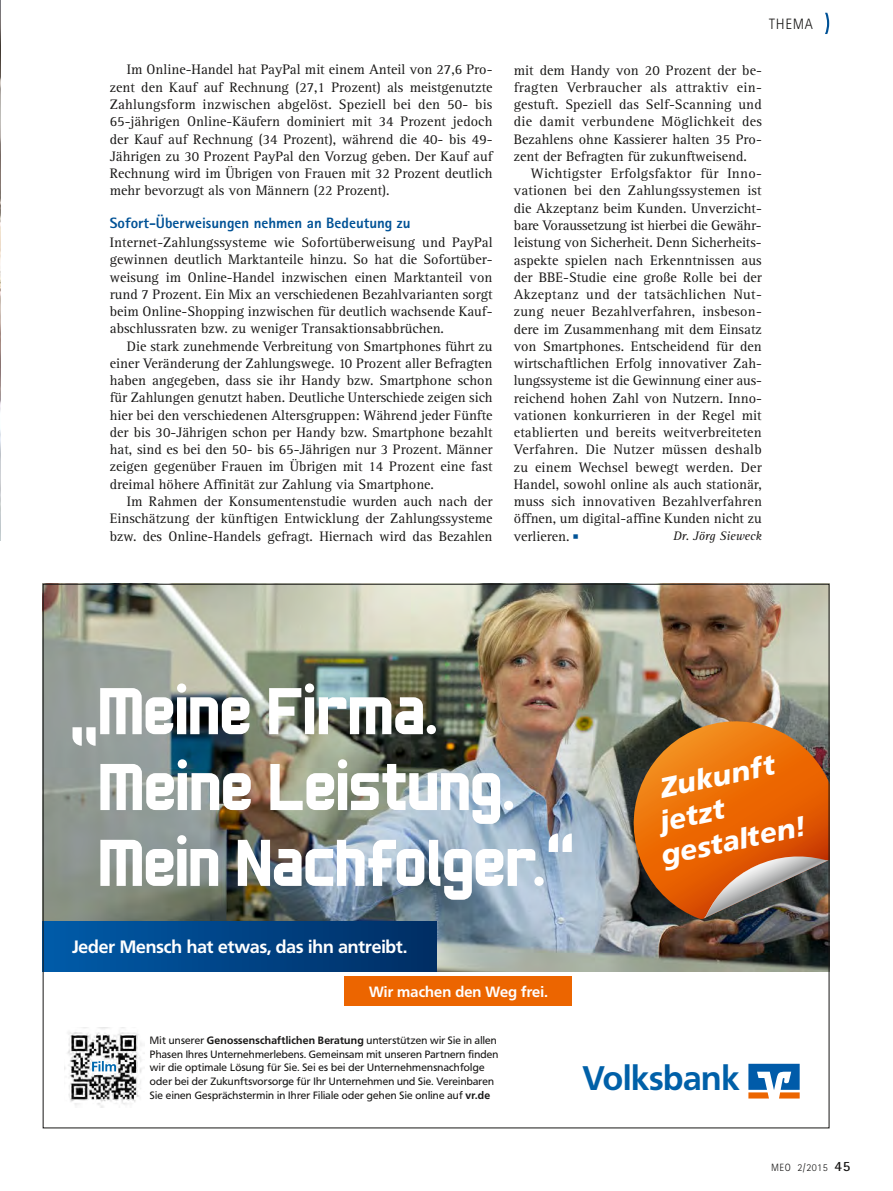
<style>
.page{position:relative;width:893px;height:1191px;background:#fff}
.page>*{position:absolute;margin:0;border:0;box-sizing:border-box;transform-origin:0 0}
.t1{font:700 33.75px "Frutiger VR";letter-spacing:-.01em;color:#0060a8}
.t2{font:italic 900 27.6px/33.2px "Frutiger VR";color:#fff}
.t3{font:700 17.7px "Frutiger VR";letter-spacing:-.005em;color:#fff}
.t4{font:800 15px "Agfa Rotis Sans Serif";color:#005296}
.t5{font:300 15px "Agfa Rotis Sans Serif";letter-spacing:.05em;color:#181716}
.t6{font:700 14.7px "Frutiger VR";letter-spacing:.01em;color:#fff}
.t7{font:14.25px/17.2px "Agfa Rotis Serif";color:#181716;text-align:justify}
.t8{font:italic 12.75px "Agfa Rotis Serif";color:#181716}
.t9{font:10.5px/13.6px "Frutiger VR";letter-spacing:.02em;color:#181716}
.t10{font:300 10.5px "Agfa Rotis Sans Serif";letter-spacing:.05em;color:#181716}
.t11{font:6px "Zapf Dingbats";color:#005296}
.s1{font-weight:700}
.s2{font-weight:700;font-size:14.25px}
</style>
<div class="page">
<img style="left:0;top:0;width:1px;height:540px">
<svg style="left:825px;top:13px;width:4px;height:21px"></svg>
<img style="left:45px;top:586px;width:782px;height:385px">
<img style="left:100px;top:759px;width:413px;height:65px">
<img style="left:73px;top:683px;width:363px;height:62px">
<img style="left:100px;top:833px;width:472px;height:66px">
<div style="left:345px;top:976px;width:227px;height:30px;background:#ec6500"></div>
<div style="left:43px;top:921px;width:393px;height:50px;background:linear-gradient(to right,#005ba9,#002d63)"></div>
<svg style="left:748px;top:1063px;width:52px;height:35px"></svg>
<svg style="left:634px;top:721px;width:193px;height:198px;background:#bf6620"></svg>
<img style="left:64px;top:1027px;width:80px;height:80px">
<img style="left:92px;top:1061px;width:24px;height:10px">
<p class="t7" style="left:110px;top:61px;width:384px;text-indent:17px">Im Online-Handel hat PayPal mit einem Anteil von 27,6 Pro&shy;zent den Kauf auf Rechnung (27,1 Prozent) als meistgenutzte Zahlungsform inzwischen abgelöst. Speziell bei den 50- bis 65-jährigen Online-Käufern dominiert mit 34 Prozent jedoch der Kauf auf Rechnung (34 Prozent), während die 40- bis 49- Jährigen zu 30 Prozent PayPal den Vorzug geben. Der Kauf auf Rech nung wird im Übrigen von Frauen mit 32 Prozent deutlich mehr bevorzugt als von Männern (22 Prozent).</p>
<p class="t4" style="left:110px;top:214px;width:302px">Sofort-Überweisungen nehmen an Bedeutung zu</p>
<p class="t7" style="left:110px;top:233px;width:384px">Internet-Zahlungssysteme wie Sofortüberweisung und PayPal gewinnen deutlich Marktanteile hinzu. So hat die Sofortüber&shy;weisung im Online-Handel inzwischen einen Marktanteil von rund 7 Prozent. Ein Mix an verschiedenen Bezahlvarianten sorgt beim Online-Shopping inzwischen für deutlich wachsende Kauf&shy;abschlussraten bzw. zu weniger Transaktionsabbrüchen.</p>
<p class="t7" style="left:110px;top:337px;width:384px;text-indent:17px">Die stark zunehmende Verbreitung von Smartphones führt zu einer Veränderung der Zahlungswege. 10 Prozent aller Befragten haben angegeben, dass sie ihr Handy bzw. Smartphone schon für Zahlungen genutzt haben. Deutliche Unterschiede zeigen sich hier bei den verschiedenen Altersgruppen: Während jeder Fünfte der bis 30-Jährigen schon per Handy bzw. Smartphone bezahlt hat, sind es bei den 50- bis 65-Jährigen nur 3 Prozent. Männer zeigen gegenüber Frauen im Übrigen mit 14 Prozent eine fast dreimal höhere Affinität zur Zahlung via Smartphone.</p>
<p class="t7" style="left:110px;top:492px;width:384px;text-indent:17px">Im Rahmen der Konsumentenstudie wurden auch nach der Einschätzung der künftigen Entwicklung der Zahlungssysteme bzw. des Online-Handels gefragt. Hiernach wird das Bezahlen</p>
<p class="t5" style="left:769px;top:15px;width:45px">THEMA</p>
<p class="t7" style="left:514px;top:61px;width:250px">mit dem Handy von 20 Prozent der be&shy;fragten Verbraucher als attraktiv ein - gestuft. Speziell das Self-Scanning und die damit verbundene Möglichkeit des Bezahlens ohne Kassierer halten 35 Pro&shy;zent der Befragten für zukunftweisend.</p>
<p class="t7" style="left:514px;top:165px;width:250px;text-indent:17px">Wichtigster Erfolgsfaktor für Inno - vationen bei den Zahlungssystemen ist die Akzeptanz beim Kunden. Unverzicht&shy;bare Voraussetzung ist hierbei die Gewähr&shy;leistung von Sicherheit. Denn Sicherheits&shy;aspekte spielen nach Erkenntnissen aus der BBE-Studie eine große Rolle bei der Akzeptanz und der tatsächlichen Nut - zung neuer Bezahlverfahren, insbeson&shy;dere im Zu sammenhang mit dem Einsatz von Smartphones. Entscheidend für den wirtschaftlichen Erfolg innovativer Zah&shy;lungssysteme ist die Gewinnung einer aus&shy;reichend hohen Zahl von Nutzern. Inno&shy;vationen konkurrieren in der Regel mit etablierten und bereits weitverbreiteten Verfahren. Die Nutzer müssen deshalb zu einem Wechsel bewegt werden. Der Handel, sowohl online als auch stationär, muss sich innovativen Bezahlverfahren öffnen, um digital-affine Kunden nicht zu verlieren.</p>
<p class="t11" style="left:574px;top:532px;width:6px">■</p>
<p class="t8" style="left:673px;top:528px;width:90px">Dr. Jörg Sieweck</p>
<p class="t3" style="left:72px;top:937px;width:337px">Jeder Mensch hat etwas, das ihn antreibt.</p>
<h2 class="t2" style="left:644px;top:775px;width:147px;text-indent:13px;rotate:-12deg">Zukunft jetzt gestalten!</h2>
<p class="t6" style="left:369px;top:983px;width:180px">Wir machen den Weg frei.</p>
<p class="t9" style="left:150px;top:1033px;width:350px">Mit unserer <span class="s1">Genossenschaftlichen Beratung</span> unterstützen wir Sie in allen Phasen Ihres Unternehmerlebens. Gemeinsam mit unseren Partnern finden wir die optimale Lösung für Sie. Sei es bei der Unternehmensnachfolge oder bei der Zukunftsvorsorge für Ihr Unternehmen und Sie. Vereinbaren Sie einen Gesprächstermin in Ihrer Filiale oder gehen Sie online auf <span class="s1">vr.de</span></p>
<h1 class="t1" style="left:583px;top:1059px;width:158px">Volksbank</h1>
<p class="t10" style="left:771px;top:1161px;width:81px">MEO 2/2015 <span class="s2">45</span></p>
</div>
